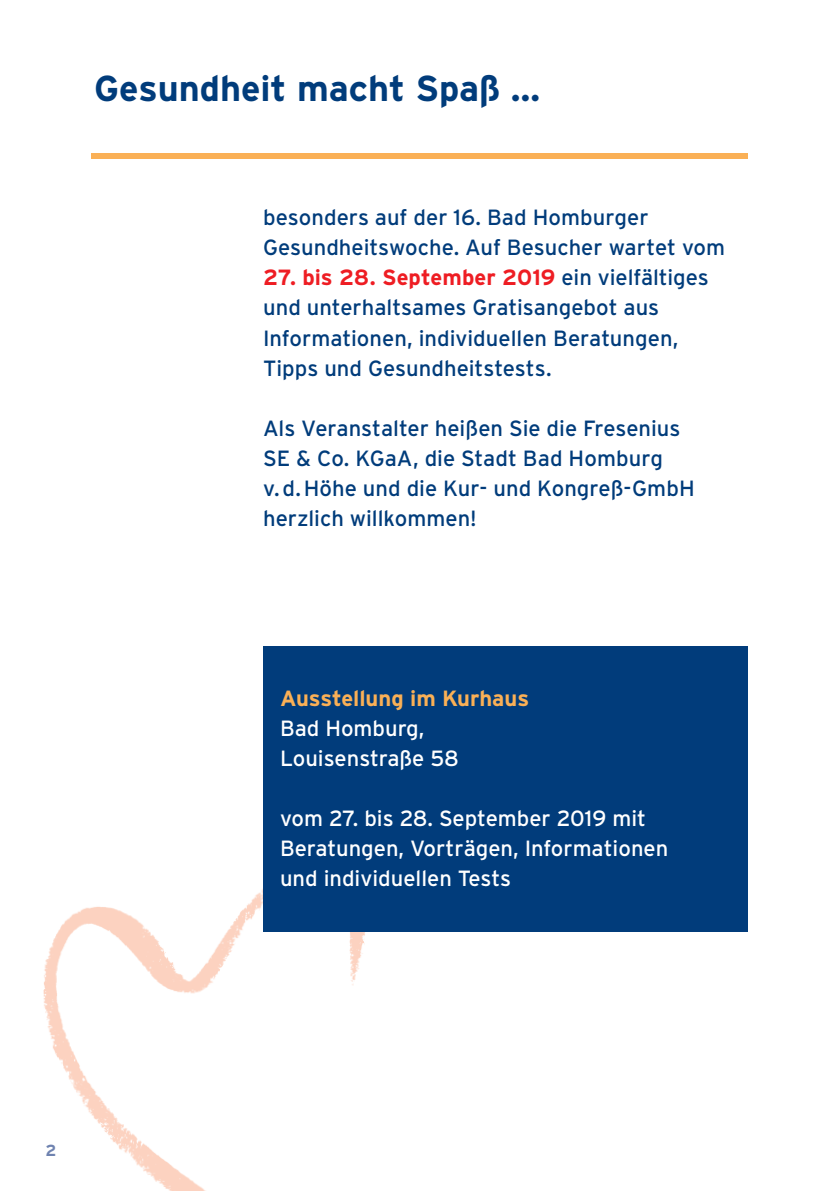
<style>
.page{position:relative;width:840px;height:1191px;background:#fff}
.page>*{position:absolute;margin:0;border:0;box-sizing:border-box;transform-origin:0 0}
.t1{font:700 36px "Interstate";color:#013c7b}
.t2{font:22px/30px "Interstate";color:#013c7b}
.t3{font:22px/30px "Interstate";color:#fff}
.t4{font:700 22px "Interstate";color:#fab056}
.t5{font:700 16px "Interstate";color:#6f83b0}
.s1{font-weight:700;color:#ee1d23}
</style>
<div class="page">
<img style="left:43px;top:889px;width:338px;height:302px">
<div style="left:263px;top:645px;width:484px;height:286px;background:#013c7b"></div>
<div style="left:92px;top:153px;width:655px;height:6px;background:#fab056"></div>
<h1 class="t1" style="left:94px;top:69px;width:447px">Gesundheit macht Spaß …</h1>
<p class="t2" style="left:263px;top:202px;width:463px">besonders auf der 16. Bad Homburger<br>Gesundheitswoche. Auf Besucher wartet vom</p>
<p class="t2" style="left:263px;top:262px;width:447px"><span class="s1">27. bis 28. September 2019</span> ein vielfältiges und unterhaltsames Gratisangebot aus Informationen, individuellen Beratungen, Tipps und Gesundheitstests.</p>
<p class="t2" style="left:263px;top:413px;width:433px">Als Veranstalter heißen Sie die Fresenius SE &amp; Co. KGaA, die Stadt Bad Homburg v.d.Höhe und die Kur- und Kongreß-GmbH herzlich willkommen!</p>
<p class="t4" style="left:280px;top:685px;width:250px">Ausstellung im Kurhaus</p>
<p class="t3" style="left:280px;top:712px;width:180px">Bad Homburg,<br>Louisenstraße 58</p>
<p class="t3" style="left:280px;top:802px;width:389px">vom 27. bis 28. September 2019 mit<br>Beratungen, Vorträgen, Informationen und individuellen Tests</p>
<p class="t5" style="left:45px;top:1141px;width:12px">2</p>
</div>
